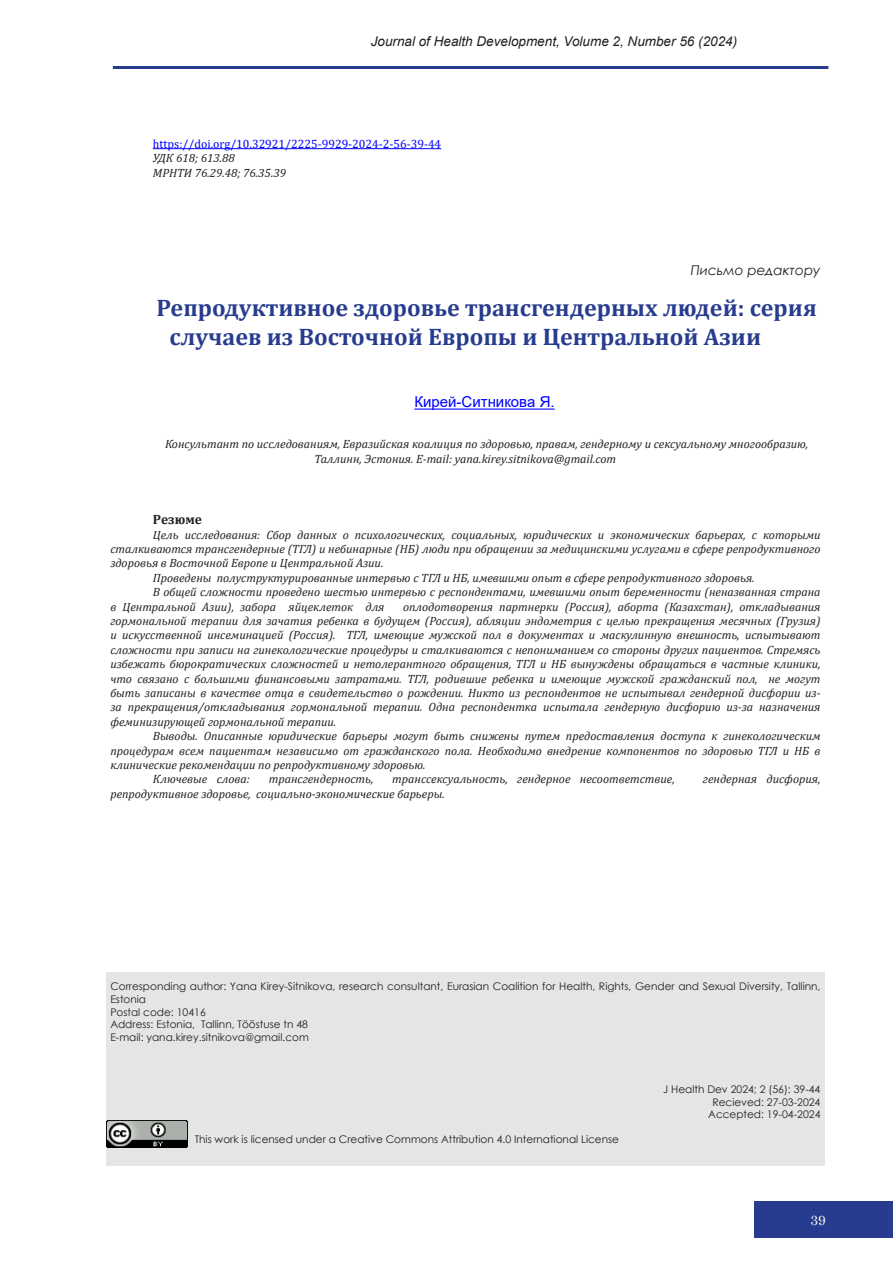
<style>
.page{position:relative;width:893px;height:1263px;background:#fff}
.page>*{position:absolute;margin:0;border:0;box-sizing:border-box;transform-origin:0 0}
.Название_статьи{font:700 24px/28.8px "Cambria";color:#273c8e}
.ФИО_авторов{font:15px "Arial";color:#00f}
.t1{font:italic 13.5px "Arial";color:#231f20}
.Вид_статьи{font:italic 13.5px "Century Gothic";color:#231f20}
.Резюме{font:700 13.5px "Cambria";color:#231f20}
.t2{font:13.5px "Century";color:#fff}
.некоторый_текст_УДК{font:italic 12px/14.4px "Cambria";color:#231f20;text-align:justify}
.Должность{font:italic 12px/14.4px "Cambria";color:#231f20}
.некоторый_текст_УДК-2{font:12px "Cambria";color:#00f}
.для_корреспонденции{font:10.5px/12.6px "Century Gothic";color:#231f20}
</style>
<div class="page">
<div style="left:754px;top:1202px;width:139px;height:36px;background:#273c8e"></div>
<hr style="left:113px;top:66px;width:715px;height:3px;background:#273c8e">
<div style="left:106px;top:972px;width:719px;height:193px;background:#e4e5e7"></div>
<hr style="left:153px;top:148px;width:288px;height:1px;background:#00f">
<hr style="left:414px;top:408px;width:141px;height:2px;background:#00f">
<img style="left:106px;top:1120px;width:81px;height:27px">
<p class="t1" style="left:371px;top:32px;width:368px">Journal of Health Development, Volume 2, Number 56 (2024)</p>
<p class="некоторый_текст_УДК-2" style="left:153px;top:137px;width:290px">https://doi.org/10.32921/2225-9929-2024-2-56-39-44</p>
<p class="некоторый_текст_УДК" style="left:153px;top:151px;width:84px">УДК 618; 613.88</p>
<p class="некоторый_текст_УДК" style="left:153px;top:165px;width:135px">МРНТИ 76.29.48; 76.35.39</p>
<p class="Вид_статьи" style="left:691px;top:260px;width:131px">Письмо редактору</p>
<p class="Название_статьи" style="left:170px;top:293px;width:649px;text-indent:-13px">Репродуктивное здоровье трансгендерных людей: серия случаев из Восточной Европы и Центральной Азии</p>
<p class="ФИО_авторов" style="left:414px;top:392px;width:142px">Кирей-Ситникова Я.</p>
<p class="Должность" style="left:315px;top:437px;width:495px;text-indent:-150px">Консультант по исследованиям, Евразийская коалиция по здоровью, правам, гендерному и сексуальному многообразию,<br>Таллинн, Эстония. E-mail: yana.kirey.sitnikova@gmail.com</p>
<p class="Резюме" style="left:153px;top:510px;width:51px">Резюме</p>
<p class="некоторый_текст_УДК" style="left:110px;top:527px;width:712px;text-indent:43px">Цель исследования: Сбор данных о психологических, социальных, юридических и экономических барьерах, с которыми сталкиваются трансгендерные (ТГЛ) и небинарные (НБ) люди при обращении за медицинскими услугами в сфере репродуктивного здоровья в Восточной Европе и Центральной Азии.</p>
<p class="некоторый_текст_УДК" style="left:153px;top:570px;width:603px">Проведены полуструктурированные интервью с ТГЛ и НБ, имевшими опыт в сфере репродуктивного здоровья.</p>
<p class="некоторый_текст_УДК" style="left:110px;top:584px;width:712px;text-indent:43px">В общей сложности проведено шестью интервью с респондентами, имевшими опыт беременности (неназванная страна в Центральной Азии), забора яйцеклеток для</p>
<p class="некоторый_текст_УДК" style="left:110px;top:599px;width:712px;text-indent:293px">оплодотворения партнерки (Россия), аборта (Казахстан), откладывания гормональной терапии для зачатия ребенка в будущем (Россия), абляции эндометрия с целью прекращения месячных (Грузия) и искусственной инсеминацией (Россия). ТГЛ, имеющие мужской пол в документах и маскулинную внешность, испытывают сложности при записи на гинекологические процедуры и сталкиваются с непониманием со стороны других пациентов. Стремясь избежать бюрократических сложностей и нетолерантного обращения, ТГЛ и НБ вынуждены обращаться в частные клиники, что связано с большими финансовыми затратами. ТГЛ, родившие ребенка и имеющие мужской гражданский пол, не могут быть записаны в качестве отца в свидетельство о рождении. Никто из респондентов не испытывал гендерной дисфории из&shy;за прекращения/откладывания гормональной терапии. Одна респондентка испытала гендерную дисфорию из-за назначения феминизирующей гормональной терапии.</p>
<p class="некоторый_текст_УДК" style="left:110px;top:728px;width:712px;text-indent:43px">Выводы. Описанные юридические барьеры могут быть снижены путем предоставления доступа к гинекологическим процедурам всем пациентам независимо от гражданского пола. Необходимо внедрение компонентов по здоровью ТГЛ и НБ в клинические рекомендации по репродуктивному здоровью.</p>
<p class="некоторый_текст_УДК" style="left:153px;top:771px;width:99px">Ключевые слова:</p>
<p class="некоторый_текст_УДК" style="left:269px;top:771px;width:106px">трансгендерность,</p>
<p class="некоторый_текст_УДК" style="left:392px;top:771px;width:284px">транссексуальность, гендерное несоответствие,</p>
<p class="некоторый_текст_УДК" style="left:703px;top:771px;width:119px">гендерная дисфория,</p>
<p class="некоторый_текст_УДК" style="left:110px;top:786px;width:336px">репродуктивное здоровье, социально-экономические барьеры.</p>
<p class="для_корреспонденции" style="left:110px;top:980px;width:712px">Corresponding author: Yana Kirey-Sitnikova, research consultant, Eurasian Coalition for Health, Rights, Gender and Sexual Diversity, Tallinn,<br>Estonia</p>
<p class="для_корреспонденции" style="left:110px;top:1005px;width:97px">Postal code: 10416</p>
<p class="для_корреспонденции" style="left:110px;top:1018px;width:199px">Address: Estonia, Tallinn, Tööstuse tn 48</p>
<p class="для_корреспонденции" style="left:110px;top:1030px;width:200px">E-mail: yana.kirey.sitnikova@gmail.com</p>
<p class="для_корреспонденции" style="left:195px;top:1133px;width:426px">This work is licensed under a Creative Commons Attribution 4.0 International License</p>
<p class="для_корреспонденции" style="left:663px;top:1083px;width:159px">J Health Dev 2024; 2 (56): 39-44</p>
<p class="для_корреспонденции" style="left:712px;top:1095px;width:110px">Recieved: 27-03-2024</p>
<p class="для_корреспонденции" style="left:708px;top:1108px;width:114px">Accepted: 19-04-2024</p>
<p class="t2" style="left:811px;top:1209px;width:17px">39</p>
</div>
